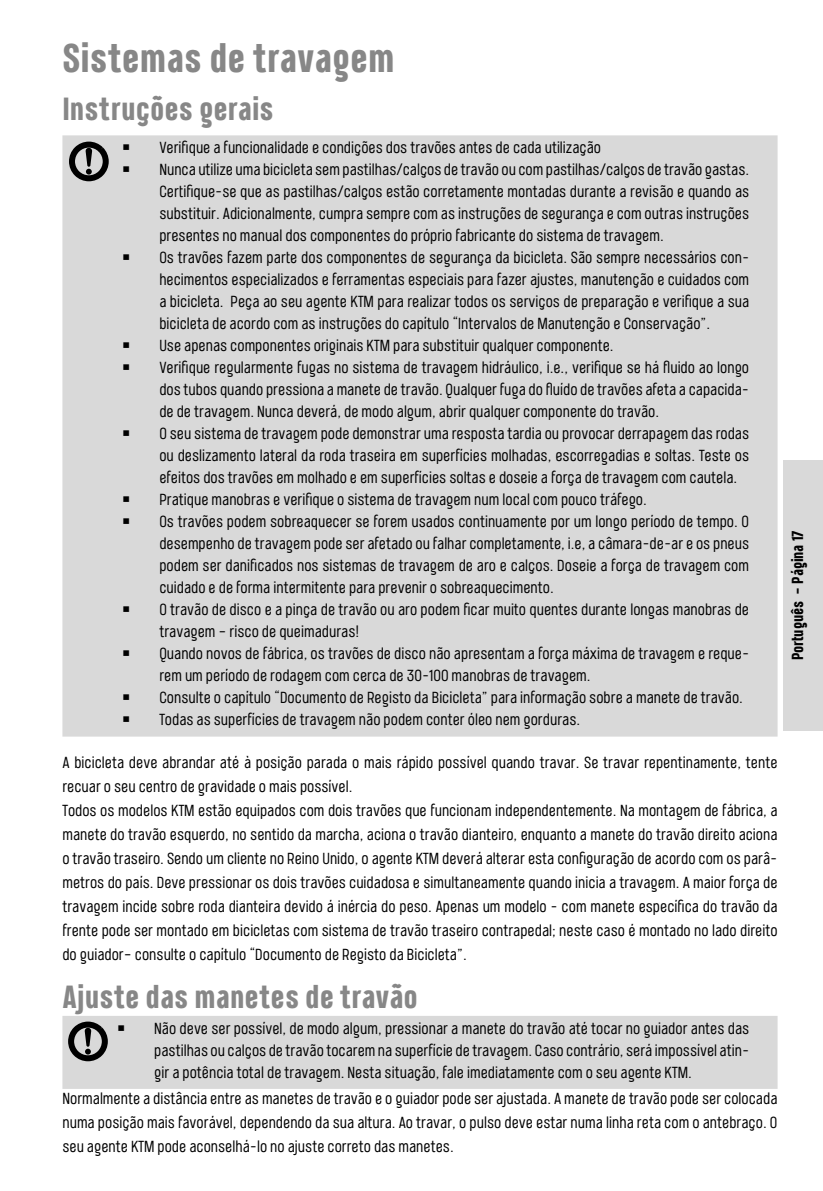
<style>
.page{position:relative;width:823px;height:1191px;background:#fff}
.page>*{position:absolute;margin:0;border:0;box-sizing:border-box;transform-origin:0 0}
.t1{font:700 40px "Port Condensed";color:#878787}
.t2{font:700 32px "Port Condensed";color:#878787}
.t3{font:16px/22px "Port Condensed";color:#000;text-align:justify}
.t4{font:700 16px "Port Condensed";letter-spacing:-.005em;color:#000}
</style>
<div class="page">
<div style="left:782px;top:460px;width:40px;height:271px;background:#d9d9d9"></div>
<div style="left:62px;top:135px;width:715px;height:601px;background:#d9d9d9"></div>
<svg style="left:65px;top:139px;width:47px;height:46px"></svg>
<div style="left:62px;top:1016px;width:715px;height:73px;background:#d9d9d9"></div>
<svg style="left:64px;top:1018px;width:47px;height:47px"></svg>
<h1 class="t1" style="left:62px;top:32px;width:333px">Sistemas de travagem</h1>
<h2 class="t2" style="left:62px;top:88px;width:213px">Instruções gerais</h2>
<p class="t3" style="left:123px;top:136px;width:10px">￭</p>
<p class="t3" style="left:159px;top:136px;width:443px">Verifique a funcionalidade e condições dos travões antes de cada utilização</p>
<p class="t3" style="left:123px;top:158px;width:10px">￭</p>
<p class="t3" style="left:159px;top:158px;width:591px">Nunca utilize uma bicicleta sem pastilhas/calços de travão ou com pastilhas/calços de travão gastas.<br>Certifique-se que as pastilhas/calços estão corretamente montadas durante a revisão e quando as substituir. Adicionalmente, cumpra sempre com as instruções de segurança e com outras instruções presentes no manual dos componentes do próprio fabricante do sistema de travagem.</p>
<p class="t3" style="left:123px;top:246px;width:10px">￭</p>
<p class="t3" style="left:159px;top:246px;width:591px">Os travões fazem parte dos componentes de segurança da bicicleta. São sempre necessários con&shy;hecimentos especializados e ferramentas especiais para fazer ajustes, manutenção e cuidados com a bicicleta. Peça ao seu agente KTM para realizar todos os serviços de preparação e verifique a sua bicicleta de acordo com as instruções do capítulo “Intervalos de Manutenção e Conservação”.</p>
<p class="t3" style="left:123px;top:334px;width:10px">￭</p>
<p class="t3" style="left:159px;top:334px;width:455px">Use apenas componentes originais KTM para substituir qualquer componente.</p>
<p class="t3" style="left:123px;top:356px;width:10px">￭</p>
<p class="t3" style="left:159px;top:356px;width:591px">Verifique regularmente fugas no sistema de travagem hidráulico, i.e., verifique se há fluido ao longo dos tubos quando pressiona a manete de travão. Qualquer fuga do fluído de travões afeta a capacida&shy;de de travagem. Nunca deverá, de modo algum, abrir qualquer componente do travão.</p>
<p class="t3" style="left:123px;top:422px;width:10px">￭</p>
<p class="t3" style="left:159px;top:422px;width:591px">O seu sistema de travagem pode demonstrar uma resposta tardia ou provocar derrapagem das rodas ou deslizamento lateral da roda traseira em superfícies molhadas, escorregadias e soltas. Teste os efeitos dos travões em molhado e em superfícies soltas e doseie a força de travagem com cautela.</p>
<p class="t3" style="left:123px;top:488px;width:10px">￭</p>
<p class="t3" style="left:159px;top:488px;width:489px">Pratique manobras e verifique o sistema de travagem num local com pouco tráfego.</p>
<p class="t3" style="left:123px;top:510px;width:10px">￭</p>
<p class="t3" style="left:159px;top:510px;width:591px">Os travões podem sobreaquecer se forem usados continuamente por um longo período de tempo. O desempenho de travagem pode ser afetado ou falhar completamente, i.e, a câmara-de-ar e os pneus podem ser danificados nos sistemas de travagem de aro e calços. Doseie a força de travagem com cuidado e de forma intermitente para prevenir o sobreaquecimento.</p>
<p class="t3" style="left:123px;top:598px;width:10px">￭</p>
<p class="t3" style="left:159px;top:598px;width:591px">O travão de disco e a pinça de travão ou aro podem ficar muito quentes durante longas manobras de travagem – risco de queimaduras!</p>
<p class="t3" style="left:123px;top:642px;width:10px">￭</p>
<p class="t3" style="left:159px;top:642px;width:591px">Quando novos de fábrica, os travões de disco não apresentam a força máxima de travagem e reque&shy;rem um período de rodagem com cerca de 30-100 manobras de travagem.</p>
<p class="t3" style="left:123px;top:686px;width:10px">￭</p>
<p class="t3" style="left:159px;top:686px;width:584px">Consulte o capítulo “Documento de Registo da Bicicleta” para informação sobre a manete de travão.</p>
<p class="t3" style="left:123px;top:708px;width:10px">￭</p>
<p class="t3" style="left:159px;top:708px;width:422px">Todas as superfícies de travagem não podem conter óleo nem gorduras.</p>
<p class="t3" style="left:62px;top:750px;width:716px;line-height:24px;text-align:left">A bicicleta deve abrandar até à posição parada o mais rápido possível quando travar. Se travar repentinamente, tente recuar o seu centro de gravidade o mais possível.<br>Todos os modelos KTM estão equipados com dois travões que funcionam independentemente. Na montagem de fábrica, a manete do travão esquerdo, no sentido da marcha, aciona o travão dianteiro, enquanto a manete do travão direito aciona o travão traseiro. Sendo um cliente no Reino Unido, o agente KTM deverá alterar esta configuração de acordo com os parâ&shy;metros do país. Deve pressionar os dois travões cuidadosa e simultaneamente quando inicia a travagem. A maior força de travagem incide sobre roda dianteira devido á inércia do peso. Apenas um modelo - com manete específica do travão da frente pode ser montado em bicicletas com sistema de travão traseiro contrapedal; neste caso é montado no lado direito do guiador– consulte o capítulo “Documento de Registo da Bicicleta”.</p>
<h2 class="t2" style="left:62px;top:976px;width:357px">Ajuste das manetes de travão</h2>
<p class="t3" style="left:118px;top:1016px;width:10px">￭</p>
<p class="t3" style="left:154px;top:1016px;width:596px">Não deve ser possível, de modo algum, pressionar a manete do travão até tocar no guiador antes das pastilhas ou calços de travão tocarem na superfície de travagem. Caso contrário, será impossível atin&shy;gir a potência total de travagem. Nesta situação, fale imediatamente com o seu agente KTM.</p>
<p class="t3" style="left:62px;top:1086px;width:716px;line-height:24px">Normalmente a distância entre as manetes de travão e o guiador pode ser ajustada. A manete de travão pode ser colocada numa posição mais favorável, dependendo da sua altura. Ao travar, o pulso deve estar numa linha reta com o antebraço. O seu agente KTM pode aconselhá-lo no ajuste correto das manetes.</p>
<p class="t4" style="left:786px;top:660px;width:131px;rotate:-90deg">Português – Página 17</p>
</div>
